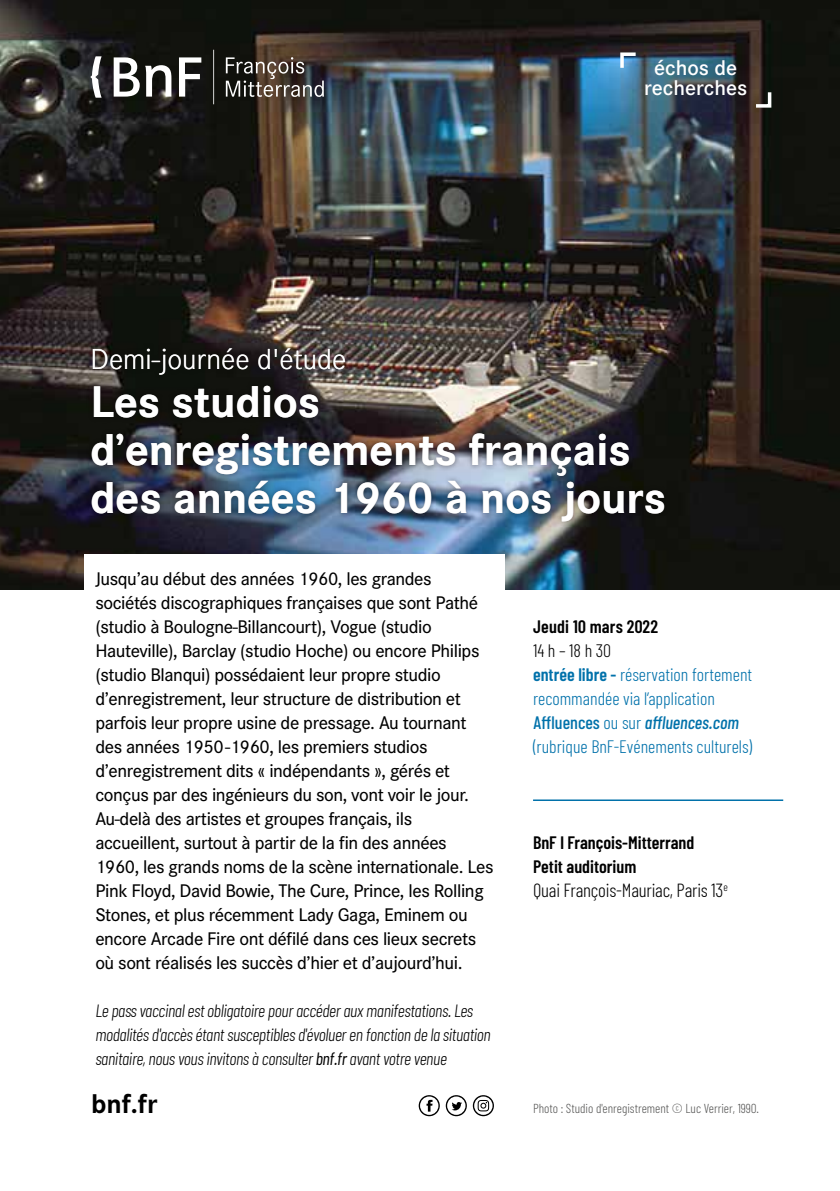
<style>
.page{position:relative;width:840px;height:1191px;background:#fff}
.page>*{position:absolute;margin:0;border:0;box-sizing:border-box;transform-origin:0 0}
.t1{font:700 46px/48px "Corporate S";color:#fff}
.t2{font:300 30px "Corporate S";color:#fff}
.t3{font:700 28px "Corporate S";color:#000}
.t4{font:600 22px/20px "Corporate S";color:#fff;text-align:center}
.t5{font:500 19px/24px "Corporate S";letter-spacing:-.02em;color:#000}
.t6{font:300 19px "Barlow Condensed";letter-spacing:-.01em;color:#000}
.t7{font:300 18px/24px "Barlow Condensed";color:#0071aa}
.t8{font:600 18px/24px "Barlow Condensed";color:#000}
.t9{font:300 18px "Barlow Condensed";color:#000}
.t10{font:italic 300 17.8px/24px "Barlow Condensed";letter-spacing:-.02em;color:#000}
.t11{font:300 13px "Barlow Condensed";color:#575756}
.s1{font-weight:400}
.s2{font-weight:600}
.s3{font-weight:500}
.s4{font-weight:500;font-style:italic}
</style>
<div class="page">
<img style="left:0;top:0;width:839px;height:589px">
<div style="left:84px;top:554px;width:420px;height:530px;background:#fff"></div>
<hr style="left:532px;top:799px;width:250px;height:2px;background:#0071aa">
<svg style="left:90px;top:56px;width:111px;height:42px"></svg>
<svg style="left:213px;top:50px;width:111px;height:54px;background:#4c453f"></svg>
<svg style="left:618px;top:51px;width:20px;height:20px"></svg>
<svg style="left:752px;top:89px;width:20px;height:20px"></svg>
<div style="left:86px;top:341px;width:583px;height:186px;background:#000;opacity:.46"></div>
<svg style="left:445px;top:1095px;width:21px;height:21px"></svg>
<svg style="left:418px;top:1095px;width:21px;height:21px"></svg>
<svg style="left:472px;top:1095px;width:21px;height:21px"></svg>
<p class="t2" style="left:90px;top:342px;width:257px">Demi-journée d'étude</p>
<p class="t4" style="left:643px;top:58px;width:105px">échos de recherches</p>
<p class="t1" style="left:90px;top:379px;width:577px">Les studios d’enregistrements français des années 1960 à nos jours</p>
<p class="t5" style="left:95px;top:567px;width:399px">Jusqu’au début des années 1960, les grandes sociétés discographiques françaises que sont Pathé (studio à Boulogne-Billancourt), Vogue (studio Hauteville), Barclay (studio Hoche) ou encore Philips (studio Blanqui) possédaient leur propre studio d’enregistrement, leur structure de distribution et parfois leur propre usine de pressage. Au tournant des années 1950-1960, les premiers studios d’enregistrement dits « indépendants », gérés et conçus par des ingénieurs du son, vont voir le jour.<br>Au-delà des artistes et groupes français, ils accueillent, surtout à partir de la fn des années 1960, les grands noms de la scène internationale. Les Pink Floyd, David Bowie, The Cure, Prince, les Rolling Stones, et plus récemment Lady Gaga, Eminem ou encore Arcade Fire ont déflé dans ces lieux secrets où sont réalisés les succès d’hier et d’aujourd’hui.</p>
<p class="t10" style="left:95px;top:998px;width:397px">Le pass vaccinal est obligatoire pour accéder aux manifestations. Les modalités d'accès étant susceptibles d'évoluer en fonction de la situation sanitaire, nous vous invitons à consulter <span class="s1">bnf.fr</span> avant votre venue</p>
<h3 class="t3" style="left:91px;top:1087px;width:68px">bnf.fr</h3>
<p class="t8" style="left:532px;top:614px;width:126px">Jeudi 10 mars 2022</p>
<p class="t9" style="left:532px;top:639px;width:79px">14 h – 18 h 30</p>
<p class="t7" style="left:532px;top:662px;width:220px"><span class="s2">entrée libre -</span> réservation fortement recommandée via l’application <span class="s3">Affluences</span> ou sur <span class="s4">affluences.com </span>(rubrique BnF-Evénements culturels)</p>
<p class="t8" style="left:532px;top:830px;width:163px">BnF l François-Mitterrand<br>Petit auditorium</p>
<p class="t6" style="left:532px;top:878px;width:196px">Quai François-Mauriac, Paris 13<sup>e</sup></p>
<p class="t11" style="left:532px;top:1100px;width:227px">Photo : Studio d'enregistrement © Luc Verrier, 1990.</p>
</div>
